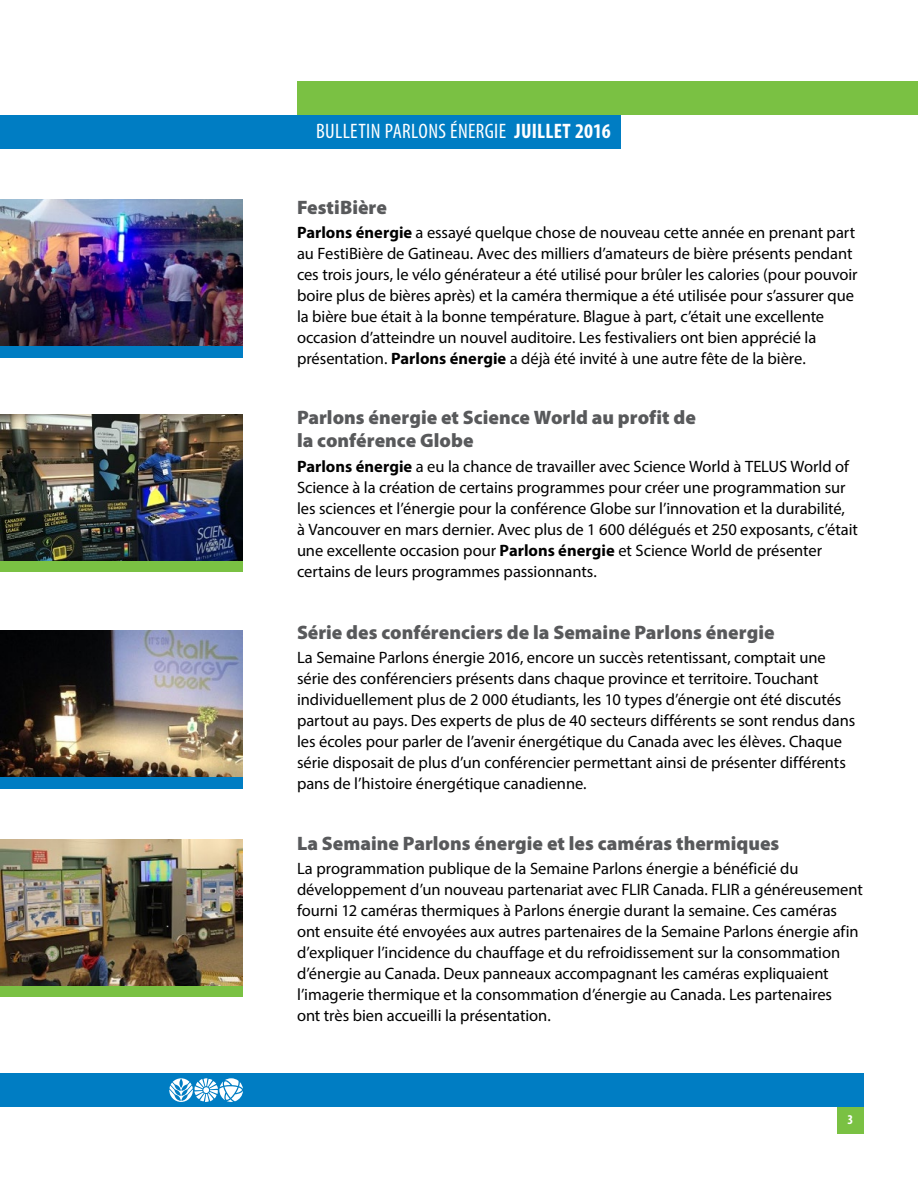
<style>
.page{position:relative;width:918px;height:1188px;background:#fff}
.page>*{position:absolute;margin:0;border:0;box-sizing:border-box;transform-origin:0 0}
.t1{font:condensed 21px "Myriad Pro";letter-spacing:.015em;color:#fff}
.t2{font:900 19.5px/22.5px "Myriad Pro";color:#58595b}
.t3{font:16.5px/21px "Myriad Pro";letter-spacing:-.005em;color:#000}
.t4{font:700 condensed 13.5px "Myriad Pro";color:#fff}
.s1{font-weight:700}
</style>
<div class="page">
<div style="left:297px;top:81px;width:621px;height:34px;background:#7ac143"></div>
<div style="left:0;top:115px;width:621px;height:33px;background:#007dc3"></div>
<div style="left:0;top:1073px;width:864px;height:34px;background:#007dc3"></div>
<div style="left:837px;top:1107px;width:27px;height:27px;background:#7ac143"></div>
<div style="left:0;top:559px;width:243px;height:12px;background:#7ac143"></div>
<img style="left:0;top:415px;width:243px;height:146px">
<div style="left:0;top:984px;width:243px;height:12px;background:#7ac143"></div>
<img style="left:0;top:840px;width:243px;height:146px">
<div style="left:0;top:345px;width:243px;height:12px;background:#007dc3"></div>
<img style="left:0;top:200px;width:243px;height:145px">
<div style="left:0;top:776px;width:243px;height:12px;background:#007dc3"></div>
<img style="left:0;top:630px;width:243px;height:146px">
<svg style="left:169px;top:1078px;width:74px;height:24px"></svg>
<p class="t1" style="left:316px;top:119px;width:296px">BULLETIN PARLONS ÉNERGIE <span class="s1">JUILLET 2016</span></p>
<p class="t2" style="left:297px;top:196px;width:92px">FestiBière</p>
<p class="t3" style="left:297px;top:222px;width:562px"><span class="s1">Parlons énergie</span> a essayé quelque chose de nouveau cette année en prenant part au FestiBière de Gatineau. Avec des milliers d’amateurs de bière présents pendant ces trois jours, le vélo générateur a été utilisé pour brûler les calories (pour pouvoir boire plus de bières après) et la caméra thermique a été utilisée pour s’assurer que la bière bue était à la bonne température. Blague à part, c’était une excellente occasion d’atteindre un nouvel auditoire. Les festivaliers ont bien apprécié la présentation. <span class="s1">Parlons énergie</span> a déjà été invité à une autre fête de la bière.</p>
<p class="t2" style="left:297px;top:406px;width:400px">Parlons énergie et Science World au profit de la conférence Globe</p>
<p class="t3" style="left:297px;top:456px;width:563px"><span class="s1">Parlons énergie</span> a eu la chance de travailler avec Science World à TELUS World of Science à la création de certains programmes pour créer une programmation sur les sciences et l’énergie pour la conférence Globe sur l’innovation et la durabilité,<br>à Vancouver en mars dernier. Avec plus de 1 600 délégués et 250 exposants, c’était une excellente occasion pour <span class="s1">Parlons énergie</span> et Science World de présenter certains de leurs programmes passionnants.</p>
<p class="t2" style="left:297px;top:621px;width:479px">Série des conférenciers de la Semaine Parlons énergie</p>
<p class="t3" style="left:297px;top:646px;width:560px">La Semaine Parlons énergie 2016, encore un succès retentissant, comptait une série des conférenciers présents dans chaque province et territoire. Touchant individuellement plus de 2 000 étudiants, les 10 types d’énergie ont été discutés partout au pays. Des experts de plus de 40 secteurs différents se sont rendus dans les écoles pour parler de l’avenir énergétique du Canada avec les élèves. Chaque série disposait de plus d’un conférencier permettant ainsi de présenter différents pans de l’histoire énergétique canadienne.</p>
<p class="t2" style="left:297px;top:832px;width:484px">La Semaine Parlons énergie et les caméras thermiques</p>
<p class="t3" style="left:297px;top:858px;width:567px">La programmation publique de la Semaine Parlons énergie a bénéficié du développement d’un nouveau partenariat avec FLIR Canada. FLIR a généreusement fourni 12 caméras thermiques à Parlons énergie durant la semaine. Ces caméras ont ensuite été envoyées aux autres partenaires de la Semaine Parlons énergie afin d’expliquer l’incidence du chauffage et du refroidissement sur la consommation d’énergie au Canada. Deux panneaux accompagnant les caméras expliquaient l’imagerie thermique et la consommation d’énergie au Canada. Les partenaires<br>ont très bien accueilli la présentation.</p>
<p class="t4" style="left:848px;top:1111px;width:7px">3</p>
</div>
